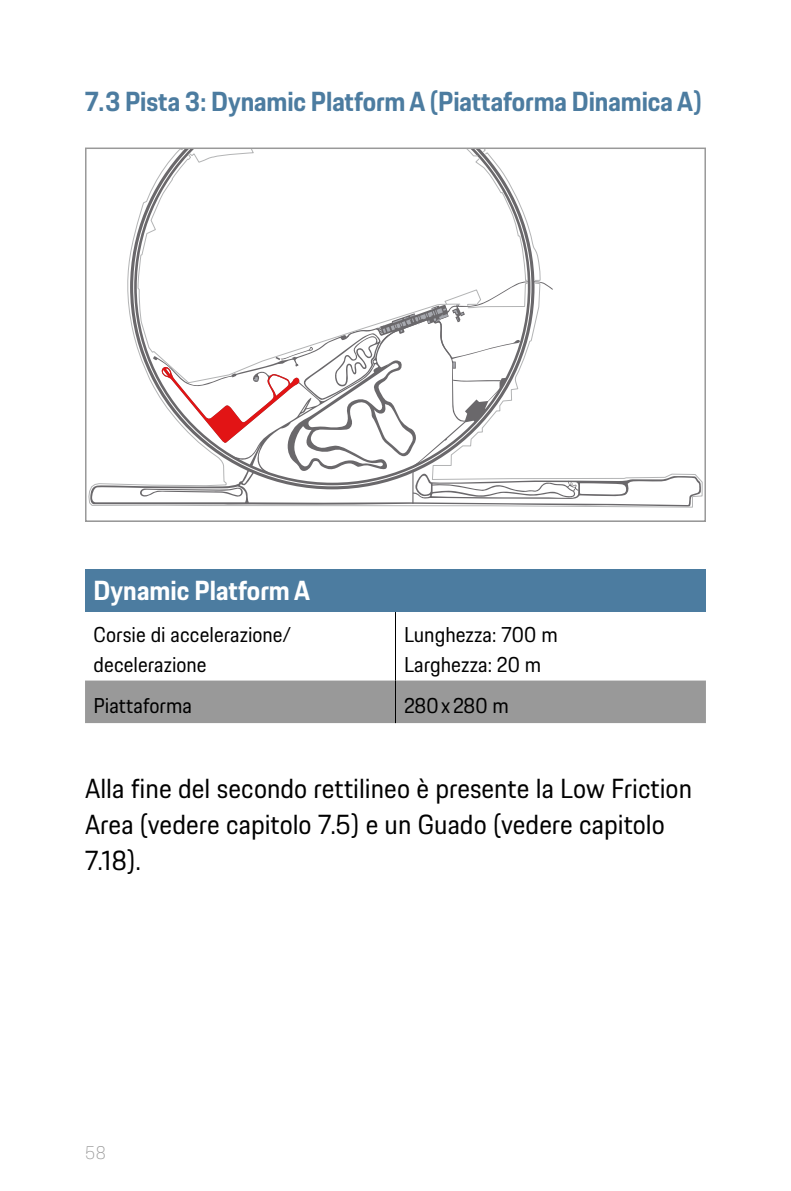
<style>
.page{position:relative;width:791px;height:1191px;background:#fff}
.page>*{position:absolute;margin:0;border:0;box-sizing:border-box;transform-origin:0 0}
.t1{font:27px/36.3px "Porsche Next";color:#000}
.t2{font:700 27px "Porsche Next";letter-spacing:-.005em;color:#4c7ca0}
.t3{font:700 27px "Porsche Next";color:#fff}
.t4{font:21px/30px "Porsche Next";color:#000}
.t5{font:100 18px "Porsche Next";color:#999}
</style>
<div class="page">
<svg style="left:88px;top:150px;width:615px;height:358px"></svg>
<div style="left:85px;top:147px;width:621px;height:375px;border:2px solid #999"></div>
<div style="left:85px;top:569px;width:621px;height:43px;background:#4c7ca0"></div>
<div style="left:85px;top:680px;width:621px;height:43px;background:#999"></div>
<hr style="left:395px;top:612px;width:1px;height:68px;background:#000">
<hr style="left:395px;top:680px;width:1px;height:43px;background:#000">
<p class="t2" style="left:85px;top:83px;width:619px">7.3 Pista 3: Dynamic Platform A (Piattaforma Dinamica A)</p>
<p class="t3" style="left:94px;top:573px;width:218px">Dynamic Platform A</p>
<p class="t4" style="left:94px;top:619px;width:200px">Corsie di accelerazione/ decelerazione</p>
<p class="t4" style="left:404px;top:619px;width:155px">Lunghezza: 700 m<br>Larghezza: 20 m</p>
<p class="t4" style="left:94px;top:690px;width:100px">Piattaforma</p>
<p class="t4" style="left:404px;top:690px;width:106px">280x280 m</p>
<p class="t1" style="left:85px;top:770px;width:608px">Alla fine del secondo rettilineo è presente la Low Friction<br>Area (vedere capitolo 7.5) e un Guado (vedere capitolo<br>7.18).</p>
<p class="t5" style="left:85px;top:1140px;width:22px">58</p>
</div>
